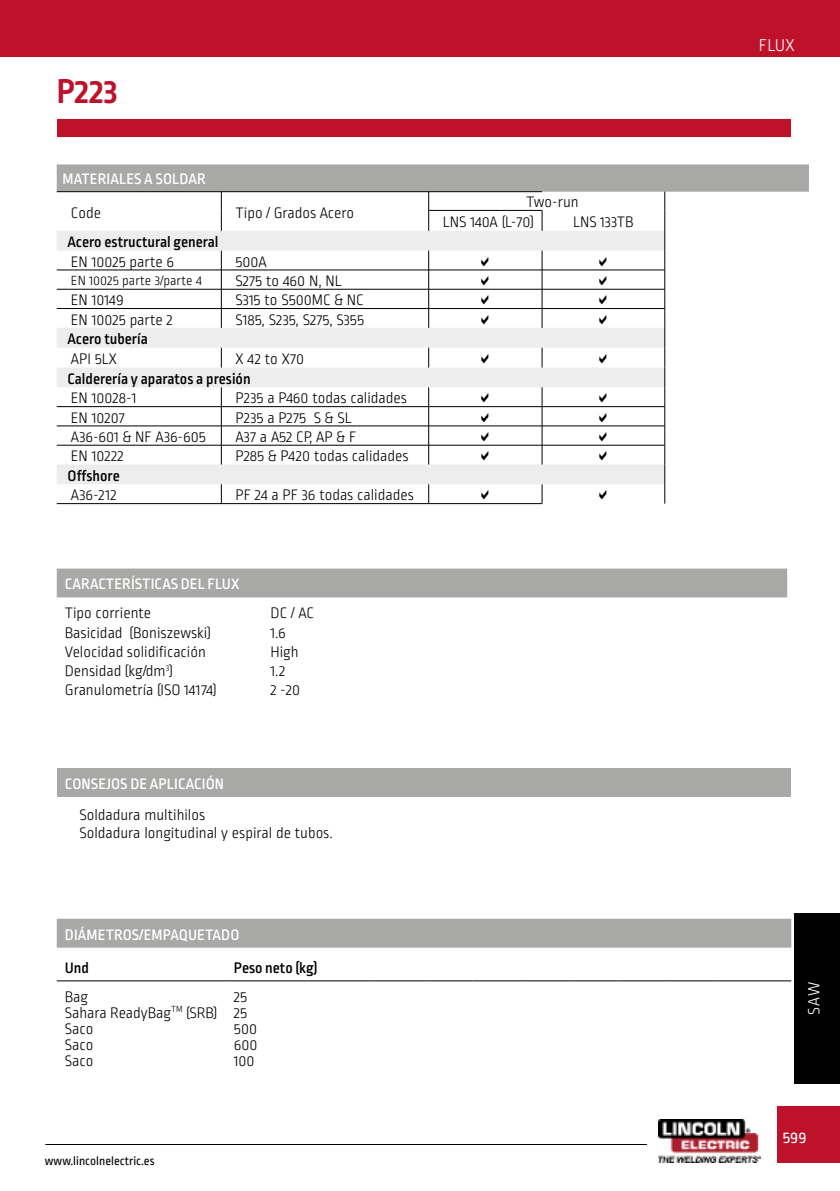
<style>
.page{position:relative;width:840px;height:1191px;background:#fff}
.page>*{position:absolute;margin:0;border:0;box-sizing:border-box;transform-origin:0 0}
.t1{font:700 36px "Ropa Sans Pro";color:#bd122a}
.t2{font:300 18px "Ropa Sans Pro";color:#fff}
.t3{font:17px "Ropa Sans Pro";color:#fff}
.t4{font:300 17px "Ropa Sans Pro";color:#fff}
.t5{font:300 16px/19.2px "Ropa Sans Pro";color:#000}
.t6{font:500 16px "Ropa Sans Pro";color:#000}
.t7{font:500 16px "Ropa Sans Pro";letter-spacing:.01em;color:#fff}
.t8{font:300 14px "Ropa Sans Pro";color:#000}
.t9{font:12.8px "Ropa Sans Pro";color:#000}
</style>
<div class="page">
<div style="left:0;top:0;width:839px;height:57px;background:#bd122a"></div>
<div style="left:57px;top:119px;width:733px;height:17px;background:#bd122a"></div>
<hr style="left:45px;top:1144px;width:601px;height:1px;background:#000">
<div style="left:777px;top:1106px;width:62px;height:56px;background:#bd122a"></div>
<img style="left:658px;top:1119px;width:101px;height:44px">
<div style="left:794px;top:913px;width:45px;height:170px;background:#000"></div>
<div style="left:57px;top:568px;width:729px;height:29px;background:#a8a8a7"></div>
<div style="left:57px;top:918px;width:733px;height:29px;background:#a8a8a7"></div>
<hr style="left:57px;top:980px;width:169px;height:1px;background:#000">
<hr style="left:226px;top:980px;width:149px;height:1px;background:#000">
<hr style="left:375px;top:980px;width:49px;height:1px;background:#000">
<hr style="left:424px;top:980px;width:48px;height:1px;background:#000">
<hr style="left:472px;top:980px;width:48px;height:1px;background:#000">
<hr style="left:520px;top:980px;width:49px;height:1px;background:#000">
<hr style="left:569px;top:980px;width:48px;height:1px;background:#000">
<hr style="left:617px;top:980px;width:48px;height:1px;background:#000">
<hr style="left:665px;top:980px;width:48px;height:1px;background:#000">
<hr style="left:713px;top:980px;width:77px;height:1px;background:#000">
<hr style="left:57px;top:503px;width:164px;height:1px;background:#000">
<hr style="left:221px;top:503px;width:207px;height:1px;background:#000">
<hr style="left:428px;top:503px;width:114px;height:1px;background:#000">
<div style="left:57px;top:768px;width:733px;height:29px;background:#a8a8a7"></div>
<svg style="left:57px;top:164px;width:751px;height:339px"></svg>
<h1 class="t1" style="left:57px;top:70px;width:62px">P223</h1>
<p class="t7" style="left:62px;top:170px;width:144px">MATERIALES A SOLDAR</p>
<p class="t5" style="left:71px;top:204px;width:32px">Code</p>
<p class="t5" style="left:235px;top:204px;width:120px">Tipo / Grados Acero</p>
<p class="t5" style="left:442px;top:193px;width:137px;text-indent:83px">Two-run<br>LNS 140A (L-70)</p>
<p class="t5" style="left:572px;top:213px;width:62px">LNS 133TB</p>
<p class="t6" style="left:68px;top:233px;width:152px">Acero estructural general</p>
<p class="t5" style="left:71px;top:253px;width:105px">EN 10025 parte 6</p>
<p class="t5" style="left:235px;top:253px;width:33px">500A</p>
<p class="t8" style="left:71px;top:273px;width:132px">EN 10025 parte 3/parte 4</p>
<p class="t5" style="left:235px;top:272px;width:108px">S275 to 460 N, NL</p>
<p class="t5" style="left:71px;top:291px;width:54px">EN 10149</p>
<p class="t5" style="left:235px;top:291px;width:130px">S315 to S500MC &amp; NC</p>
<p class="t5" style="left:71px;top:311px;width:103px">EN 10025 parte 2</p>
<p class="t5" style="left:235px;top:311px;width:130px">S185, S235, S275, S355</p>
<p class="t6" style="left:68px;top:330px;width:82px">Acero tubería</p>
<p class="t5" style="left:71px;top:350px;width:47px">API 5LX</p>
<p class="t5" style="left:235px;top:350px;width:70px">X 42 to X70</p>
<p class="t6" style="left:68px;top:370px;width:184px">Calderería y aparatos a presión</p>
<p class="t5" style="left:71px;top:389px;width:67px">EN 10028-1</p>
<p class="t5" style="left:235px;top:389px;width:173px">P235 a P460 todas calidades</p>
<p class="t5" style="left:71px;top:409px;width:55px">EN 10207</p>
<p class="t5" style="left:235px;top:409px;width:118px">P235 a P275 S &amp; SL</p>
<p class="t5" style="left:71px;top:428px;width:136px">A36-601 &amp; NF A36-605</p>
<p class="t5" style="left:235px;top:428px;width:122px">A37 a A52 CP, AP &amp; F</p>
<p class="t5" style="left:71px;top:447px;width:54px">EN 10222</p>
<p class="t5" style="left:235px;top:447px;width:174px">P285 &amp; P420 todas calidades</p>
<p class="t6" style="left:68px;top:467px;width:54px">Offshore</p>
<p class="t5" style="left:71px;top:486px;width:47px">A36-212</p>
<p class="t5" style="left:235px;top:486px;width:180px">PF 24 a PF 36 todas calidades</p>
<p class="t7" style="left:65px;top:575px;width:176px">CARACTERÍSTICAS DEL FLUX</p>
<p class="t5" style="left:65px;top:604px;width:153px">Tipo corriente<br>Basicidad (Boniszewski)<br>Velocidad solidificación<br>Densidad (kg/dm<sup>3</sup>)<br>Granulometría (ISO 14174)</p>
<p class="t5" style="left:270px;top:604px;width:45px">DC / AC<br>1.6<br>High<br>1.2<br>2 -20</p>
<p class="t7" style="left:65px;top:775px;width:161px">CONSEJOS DE APLICACIÓN</p>
<p class="t5" style="left:79px;top:807px;width:255px;line-height:18px">Soldadura multihilos<br>Soldadura longitudinal y espiral de tubos.</p>
<p class="t7" style="left:65px;top:925px;width:176px">DIÁMETROS/EMPAQUETADO</p>
<p class="t6" style="left:65px;top:958px;width:26px">Und</p>
<p class="t6" style="left:234px;top:958px;width:85px">Peso neto (kg)</p>
<p class="t5" style="left:65px;top:989px;width:154px;line-height:16px">Bag<br>Sahara ReadyBag<sup>TM</sup> (SRB)<br>Saco<br>Saco<br>Saco</p>
<p class="t5" style="left:234px;top:989px;width:25px;line-height:16px">25<br>25<br>500<br>600<br>100</p>
<p class="t9" style="left:45px;top:1153px;width:111px">www.lincolnelectric.es</p>
<p class="t2" style="left:758px;top:36px;width:37px">FLUX</p>
<p class="t4" style="left:804px;top:1014px;width:34px;rotate:-90deg">SAW</p>
<p class="t3" style="left:782px;top:1128px;width:25px">599</p>
</div>
